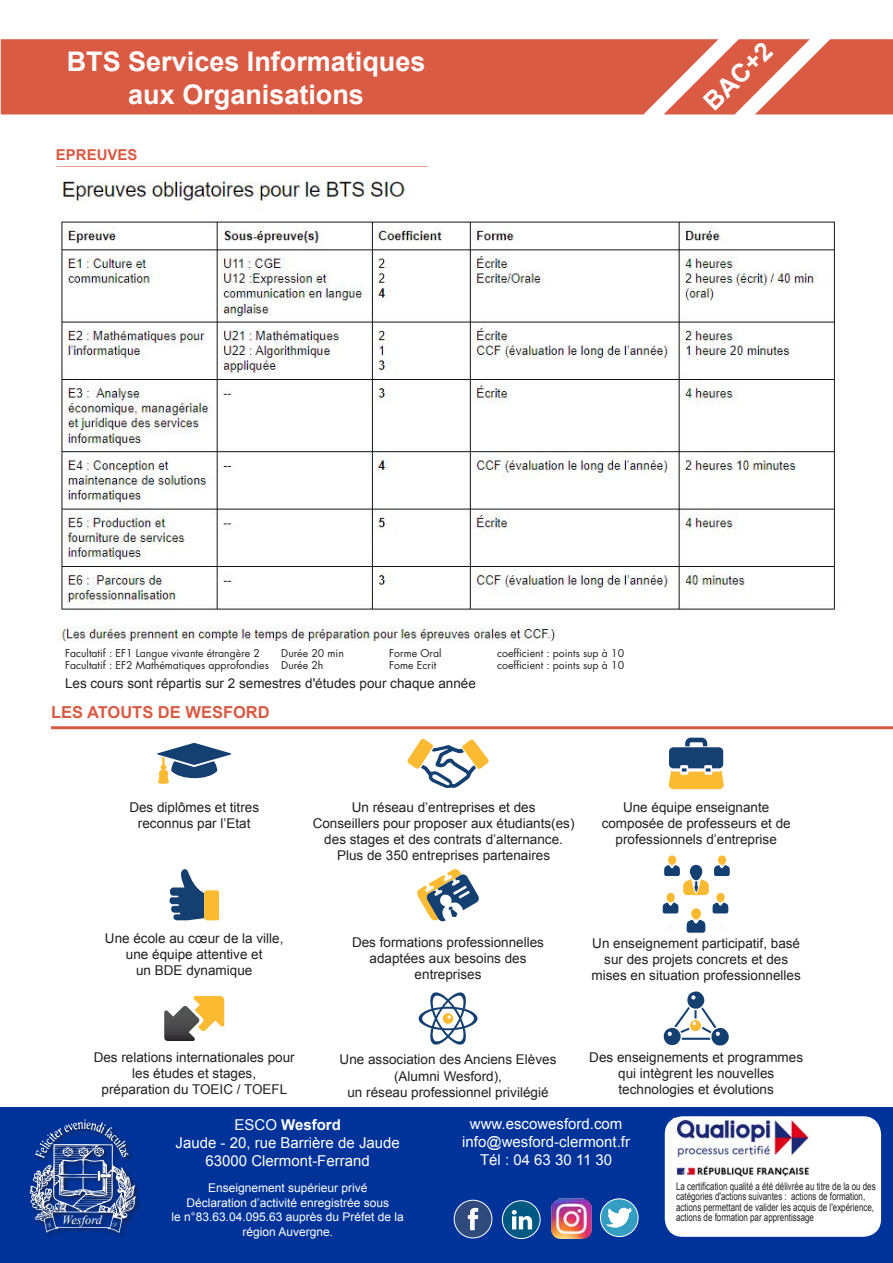
<style>
.page{position:relative;width:893px;height:1263px;background:#fff}
.page>*{position:absolute;margin:0;border:0;box-sizing:border-box;transform-origin:0 0}
.t1{font:700 27px/32.4px "Arial";color:#fff;text-align:center}
.t2{font:700 25.5px "Arial";color:#fff}
.t3{font:700 16.5px "Arial";color:#da5b44}
.t4{font:15px "Arial";color:#fff}
.t5{font:700 15px "Arial";color:#fff}
.t6{font:700 15px "Arial";color:#da5b44}
.t7{font:13.5px/16.2px "Arial";color:#231f20;text-align:center}
.t8{font:italic 12.45px "Times New Roman";color:#fff}
.t9{font:12px/14.4px "Arial";color:#fff;text-align:center}
.t10{font:10.5px/10.5px "Arial";color:#231f20;scale:.76 1}
.t11{font:10.5px "Futura";color:#231f20}
.s1{font-weight:400}
</style>
<div class="page">
<hr style="left:51px;top:726px;width:842px;height:3px;background:#da5b44">
<svg style="left:169px;top:869px;width:50px;height:51px"></svg>
<svg style="left:407px;top:739px;width:82px;height:49px"></svg>
<svg style="left:668px;top:738px;width:56px;height:51px"></svg>
<svg style="left:417px;top:869px;width:62px;height:53px"></svg>
<svg style="left:157px;top:743px;width:75px;height:41px"></svg>
<svg style="left:663px;top:991px;width:66px;height:55px"></svg>
<svg style="left:663px;top:902px;width:15px;height:11px"></svg>
<div style="left:666px;top:893px;width:9px;height:9px;background:#faba32;border-radius:5px"></div>
<svg style="left:687px;top:908px;width:18px;height:25px"></svg>
<svg style="left:713px;top:902px;width:15px;height:11px"></svg>
<div style="left:716px;top:893px;width:9px;height:9px;background:#faba32;border-radius:5px"></div>
<div style="left:668px;top:855px;width:8px;height:10px;background:#faba32;border-radius:5px"></div>
<div style="left:718px;top:855px;width:8px;height:10px;background:#faba32;border-radius:5px"></div>
<svg style="left:664px;top:865px;width:66px;height:31px"></svg>
<svg style="left:164px;top:996px;width:60px;height:45px"></svg>
<svg style="left:419px;top:992px;width:58px;height:53px"></svg>
<div style="left:0;top:1107px;width:893px;height:156px;background:#039"></div>
<div style="left:665px;top:1116px;width:216px;height:121px;background:#fff;border-radius:18px"></div>
<img style="left:674px;top:1118px;width:137px;height:59px">
<div style="left:28px;top:1118px;width:113px;height:120px;background:#231f20;opacity:.75"></div>
<svg style="left:29px;top:1119px;width:106px;height:114px"></svg>
<div style="left:454px;top:1200px;width:38px;height:38px;background:#304a7d;border-radius:50%"></div>
<div style="left:454px;top:1200px;width:38px;height:38px;border:1px solid #fff;border-radius:50%"></div>
<svg style="left:468px;top:1208px;width:10px;height:22px"></svg>
<div style="left:502px;top:1201px;width:38px;height:37px;background:#005982;border-radius:50%"></div>
<div style="left:502px;top:1200px;width:38px;height:38px;border:1px solid #fff;border-radius:50%"></div>
<svg style="left:512px;top:1210px;width:20px;height:19px"></svg>
<div style="left:600px;top:1199px;width:38px;height:37px;background:#339ec2;border-radius:50%"></div>
<div style="left:600px;top:1199px;width:38px;height:38px;border:1px solid #fff;border-radius:50%"></div>
<svg style="left:607px;top:1208px;width:24px;height:19px"></svg>
<img style="left:551px;top:1198px;width:40px;height:41px">
<hr style="left:57px;top:166px;width:371px;height:2px;background:#da5b44">
<img style="left:58px;top:181px;width:781px;height:461px">
<div style="left:1px;top:39px;width:892px;height:75px;background:#da5b44"></div>
<p class="t1" style="left:67px;top:47px;width:360px">BTS Services Informatiques aux Organisations</p>
<p class="t2" style="left:696px;top:93px;width:86px;rotate:-44deg">BAC+2</p>
<p class="t6" style="left:56px;top:145px;width:83px">EPREUVES</p>
<p class="t11" style="left:65px;top:646px;width:196px">Facultatif : EF1 Langue vivante étrangère 2</p>
<p class="t11" style="left:281px;top:646px;width:64px">Durée 20 min</p>
<p class="t11" style="left:389px;top:646px;width:54px">Forme Oral</p>
<p class="t11" style="left:497px;top:646px;width:128px">coefficient : points sup à 10</p>
<p class="t11" style="left:65px;top:659px;width:260px">Facultatif : EF2 Mathématiques approfondies Durée 2h</p>
<p class="t11" style="left:389px;top:659px;width:49px">Fome Ecrit</p>
<p class="t11" style="left:497px;top:659px;width:128px">coefficient : points sup à 10</p>
<p class="t7" style="left:65px;top:675px;width:412px">Les cours sont répartis sur 2 semestres d'études pour chaque année</p>
<p class="t3" style="left:51px;top:701px;width:220px">LES ATOUTS DE WESFORD</p>
<p class="t7" style="left:129px;top:799px;width:131px">Des diplômes et titres</p>
<p class="t7" style="left:138px;top:815px;width:114px">reconnus par l’Etat</p>
<p class="t7" style="left:313px;top:799px;width:263px">Un réseau d’entreprises et des<br>Conseillers pour proposer aux étudiants(es) des stages et des contrats d’alternance.<br>Plus de 350 entreprises partenaires</p>
<p class="t7" style="left:623px;top:799px;width:148px">Une équipe enseignante</p>
<p class="t7" style="left:602px;top:815px;width:191px">composée de professeurs et de professionnels d’entreprise</p>
<p class="t7" style="left:105px;top:930px;width:180px">Une école au cœur de la ville,</p>
<p class="t7" style="left:126px;top:946px;width:138px">une équipe attentive et un BDE dynamique</p>
<p class="t7" style="left:94px;top:1049px;width:203px">Des relations internationales pour les études et stages,<br>préparation du TOEIC / TOEFL</p>
<p class="t7" style="left:352px;top:934px;width:194px">Des formations professionnelles adaptées aux besoins des entreprises</p>
<p class="t7" style="left:591px;top:935px;width:211px">Un enseignement participatif, basé sur des projets concrets et des mises en situation professionnelles</p>
<p class="t7" style="left:340px;top:1052px;width:218px">Une association des Anciens Elèves (Alumni Wesford),<br>un réseau professionnel privilégié</p>
<p class="t7" style="left:589px;top:1049px;width:215px">Des enseignements et programmes qui intègrent les nouvelles</p>
<p class="t7" style="left:618px;top:1082px;width:157px">technologies et évolutions</p>
<p class="t8" style="left:62px;top:1211px;width:41px">Wesford</p>
<p class="t5" style="left:235px;top:1114px;width:108px"><span class="s1">ESCO</span> Wesford</p>
<p class="t4" style="left:176px;top:1132px;width:226px">Jaude - 20, rue Barrière de Jaude</p>
<p class="t4" style="left:206px;top:1150px;width:166px">63000 Clermont-Ferrand</p>
<p class="t9" style="left:172px;top:1181px;width:234px">Enseignement supérieur privé<br>Déclaration d’activité enregistrée sous<br>le n°83.63.04.095.63 auprès du Préfet de la région Auvergne.</p>
<p class="t4" style="left:470px;top:1114px;width:154px">www.escowesford.com</p>
<p class="t4" style="left:462px;top:1132px;width:169px">info@wesford-clermont.fr</p>
<p class="t4" style="left:480px;top:1150px;width:134px">Tél : 04 63 30 11 30</p>
<p class="t10" style="left:676px;top:1181px;width:264px">La certification qualité a été délivrée au titre de la ou des catégories d'actions suivantes : actions de formation, actions permettant de valider les acquis de l'expérience, actions de formation par apprentissage</p>
</div>
